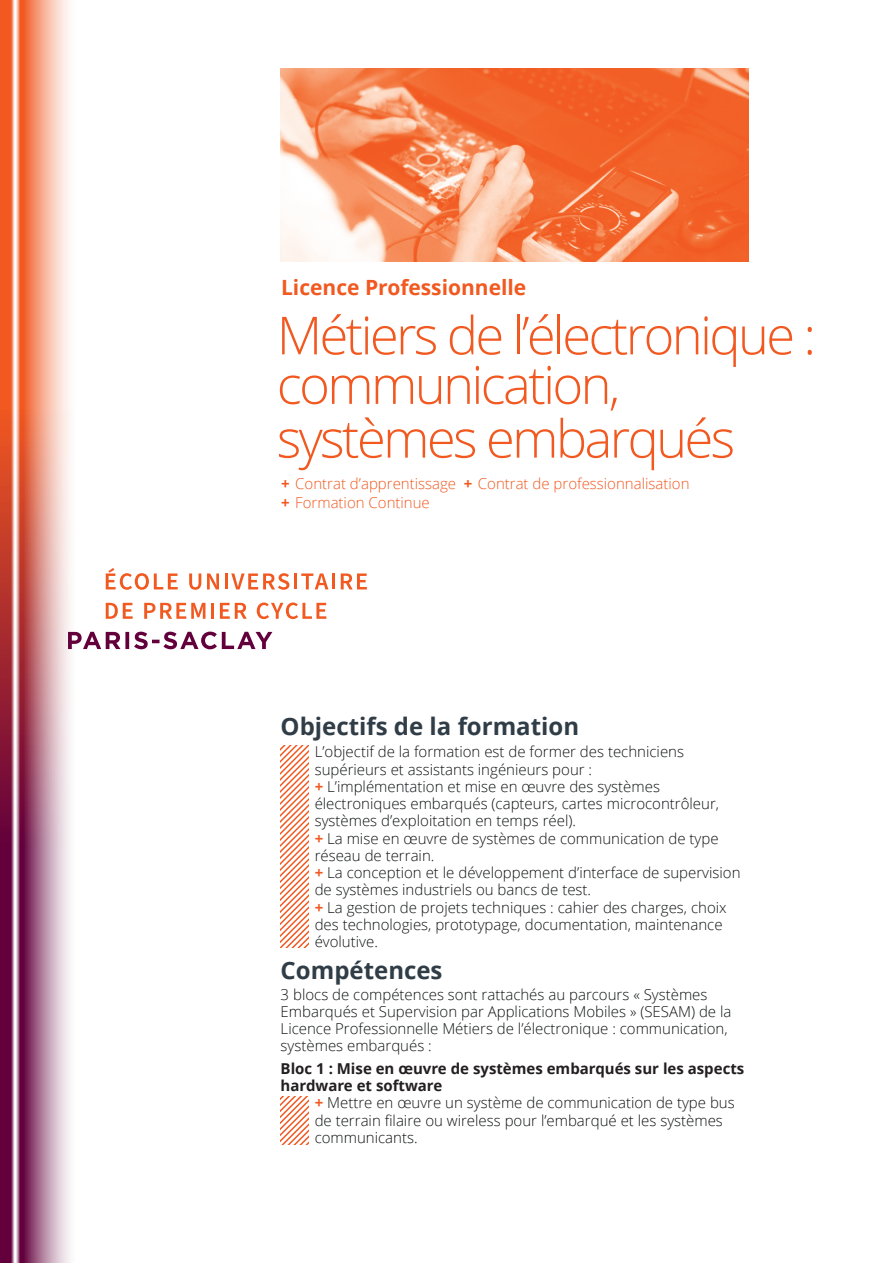
<style>
.page{position:relative;width:893px;height:1263px;background:#fff}
.page>*{position:absolute;margin:0;border:0;box-sizing:border-box;transform-origin:0 0}
.matiere{font:300 52.5px/49.5px "Open Sans";letter-spacing:-.05em;color:#f15921}
.inter{font:700 24px "Open Sans";color:#303d47}
.texte_puce{font:700 24px "Open Sans";color:#303d47}
.diplome{font:700 21px "Open Sans";color:#f15921}
.texte_puce-2{font:300 15px/17.2px "Open Sans";color:#111314}
.matiere-2{font:300 15px "Open Sans";color:#f15921}
.inter2{font:700 15px/17.2px "Open Sans";color:#231f20}
.s1{font-weight:700}
.s2{font-weight:700;color:#f15921}
</style>
<div class="page">
<svg style="left:0;top:0;width:76px;height:1263px;background:#d29293"></svg>
<svg style="left:68px;top:632px;width:204px;height:17px"></svg>
<svg style="left:106px;top:568px;width:72px;height:22px"></svg>
<svg style="left:189px;top:573px;width:12px;height:17px"></svg>
<svg style="left:207px;top:573px;width:12px;height:16px"></svg>
<hr style="left:225px;top:573px;width:3px;height:16px;background:#f15921">
<svg style="left:231px;top:573px;width:58px;height:17px"></svg>
<hr style="left:294px;top:573px;width:3px;height:16px;background:#f15921">
<svg style="left:301px;top:573px;width:27px;height:16px"></svg>
<hr style="left:332px;top:573px;width:3px;height:16px;background:#f15921">
<svg style="left:341px;top:573px;width:26px;height:16px"></svg>
<svg style="left:106px;top:603px;width:27px;height:16px"></svg>
<svg style="left:144px;top:603px;width:61px;height:16px"></svg>
<hr style="left:211px;top:603px;width:3px;height:16px;background:#f15921">
<svg style="left:220px;top:603px;width:27px;height:16px"></svg>
<svg style="left:257px;top:602px;width:69px;height:17px"></svg>
<svg style="left:281px;top:745px;width:27px;height:202px"></svg>
<svg style="left:281px;top:1096px;width:27px;height:49px"></svg>
<img style="left:281px;top:68px;width:467px;height:193px">
<p class="diplome" style="left:281px;top:272px;width:247px">Licence Professionnelle</p>
<p class="matiere" style="left:277px;top:309px;width:541px">Métiers de l’électronique : communication,</p>
<p class="matiere" style="left:277px;top:412px;width:460px">systèmes embarqués</p>
<p class="matiere-2" style="left:281px;top:473px;width:410px"><span class="s1">+</span> Contrat d’apprentissage <span class="s1">+</span> Contrat de professionnalisation</p>
<p class="matiere-2" style="left:281px;top:492px;width:150px"><span class="s1">+</span> Formation Continue</p>
<p class="inter" style="left:281px;top:709px;width:300px">Objectifs de la formation</p>
<p class="texte_puce-2" style="left:315px;top:743px;width:371px">L’objectif de la formation est de former des techniciens supérieurs et assistants ingénieurs pour :</p>
<p class="texte_puce-2" style="left:315px;top:777px;width:406px"><span class="s2">+</span> L’implémentation et mise en œuvre des systèmes électroniques embarqués (capteurs, cartes microcontrôleur, systèmes d’exploitation en temps réel).</p>
<p class="texte_puce-2" style="left:315px;top:829px;width:405px"><span class="s2">+</span> La mise en œuvre de systèmes de communication de type réseau de terrain.</p>
<p class="texte_puce-2" style="left:315px;top:864px;width:427px"><span class="s2">+</span> La conception et le développement d’interface de supervision de systèmes industriels ou bancs de test.</p>
<p class="texte_puce-2" style="left:315px;top:898px;width:413px"><span class="s2">+</span> La gestion de projets techniques : cahier des charges, choix des technologies, prototypage, documentation, maintenance évolutive.</p>
<p class="texte_puce" style="left:281px;top:953px;width:163px">Compétences</p>
<p class="texte_puce-2" style="left:281px;top:985px;width:452px">3 blocs de compétences sont rattachés au parcours « Systèmes Embarqués et Supervision par Applications Mobiles » (SESAM) de la Licence Professionnelle Métiers de l’électronique : communication, systèmes embarqués :</p>
<p class="inter2" style="left:281px;top:1059px;width:465px">Bloc 1 : Mise en œuvre de systèmes embarqués sur les aspects hardware et software</p>
<p class="texte_puce-2" style="left:315px;top:1094px;width:422px"><span class="s2">+</span> Mettre en œuvre un système de communication de type bus de terrain filaire ou wireless pour l’embarqué et les systèmes communicants.</p>
</div>
